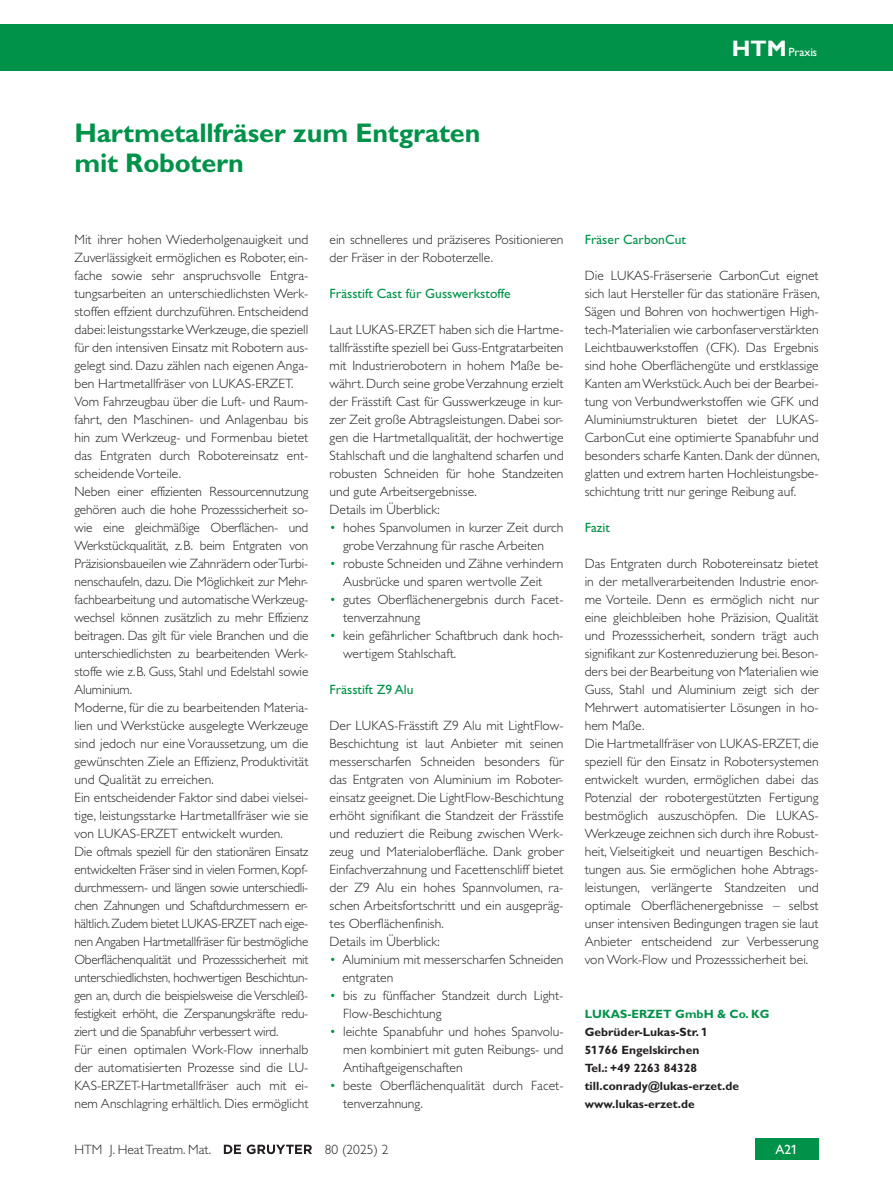
<style>
.page{position:relative;width:893px;height:1191px;background:#fff}
.page>*{position:absolute;margin:0;border:0;box-sizing:border-box;transform-origin:0 0}
.t1{font:27px/30px "Gill Sans HTM Bold";letter-spacing:-.005em;color:#009248}
.t2{font:13.5px/18px "Gill Sans HTM Light";letter-spacing:.005em;color:#231f20}
.t3{font:13.5px "Gill Sans HTM Regular";letter-spacing:.005em;color:#009248}
.t4{font:13.5px "Gill Sans HTM Regular";color:#fff}
.t5{font:12px/18px "Gill Sans HTM Bold";letter-spacing:.005em;color:#231f20}
.t6{font:12px "Gill Sans HTM Bold";letter-spacing:.005em;color:#009248}
.t7{font:12px "Gill Sans HTM Regular";color:#fff}
.s1{font-family:"Gill Sans HTM Bold";font-size:22.5px}
.s2{color:#00984a}
</style>
<div class="page">
<div style="left:0;top:25px;width:893px;height:46px;background:#009248"></div>
<svg style="left:224px;top:1144px;width:88px;height:10px"></svg>
<div style="left:755px;top:1138px;width:63px;height:21px;background:#009248"></div>
<p class="t7" style="left:732px;top:45px;width:87px"><span class="s1">HTM</span>Praxis</p>
<h1 class="t1" style="left:74px;top:118px;width:407px">Hartmetallfräser zum Entgraten mit Robotern</h1>
<p class="t2" style="left:74px;top:231px;width:235px">Mit ihrer hohen Wiederholgenauigkeit und Zuverlässigkeit ermöglichen es Roboter, ein&shy;fache sowie sehr anspruchsvolle Entgra&shy;tungsarbeiten an unterschiedlichsten Werk&shy;stoffen effzient durchzuführen. Entscheidend dabei: leistungsstarke Werkzeuge, die speziell für den intensiven Einsatz mit Robotern aus&shy;gelegt sind. Dazu zählen nach eigenen Anga&shy;ben Hartmetallfräser von LUKAS-ERZET.<br>Vom Fahrzeugbau über die Luft- und Raum&shy;fahrt, den Maschinen- und Anlagenbau bis hin zum Werkzeug- und Formenbau bietet das Entgraten durch Robotereinsatz ent&shy;scheidende Vorteile.<br>Neben einer effizienten Ressourcennutzung gehören auch die hohe Prozesssicherheit so&shy;wie eine gleichmäßige Oberflächen- und Werkstückqualität, z.B. beim Entgraten von Präzisionsbaueilen wie Zahnrädern oder Turbi&shy;nenschaufeln, dazu. Die Möglichkeit zur Mehr&shy;fachbearbeitung und automatische Werkzeug&shy;wechsel können zusätzlich zu mehr Effizienz beitragen. Das gilt für viele Branchen und die unterschiedlichsten zu bearbeitenden Werk&shy;stoffe wie z.B. Guss, Stahl und Edelstahl sowie Aluminium.<br>Moderne, für die zu bearbeitenden Materia&shy;lien und Werkstücke ausgelegte Werkzeuge sind jedoch nur eine Voraussetzung, um die gewünschten Ziele an Effizienz, Produktivität und Qualität zu erreichen.<br>Ein entscheidender Faktor sind dabei vielsei&shy;tige, leistungsstarke Hartmetallfräser wie sie von LUKAS-ERZET entwickelt wurden.<br>Die oftmals speziell für den stationären Einsatz entwickelten Fräser sind in vielen Formen, Kopf&shy;durchmessern- und längen sowie unterschiedli&shy;chen Zahnungen und Schaftdurchmessern er&shy;hältlich. Zudem bietet LUKAS-ERZET nach eige&shy;nen Angaben Hartmetallfräser für bestmögliche Oberflächenqualität und Prozesssicherheit mit unterschiedlichsten, hochwertigen Beschichtun&shy;gen an, durch die beispielsweise die Verschleiß&shy;festigkeit erhöht, die Zerspanungskräfte redu&shy;ziert und die Spanabfuhr verbessert wird.<br>Für einen optimalen Work-Flow innerhalb der automatisierten Prozesse sind die LU-KAS-ERZET-Hartmetallfräser auch mit ei&shy;nem Anschlagring erhältlich. Dies ermöglicht</p>
<p class="t2" style="left:330px;top:231px;width:235px">ein schnelleres und präziseres Positionieren der Fräser in der Roboterzelle.</p>
<p class="t3" style="left:330px;top:286px;width:183px">Frässtift Cast für Gusswerkstoffe</p>
<p class="t2" style="left:330px;top:321px;width:236px">Laut LUKAS-ERZET haben sich die Hartme&shy;tallfrässtifte speziell bei Guss-Entgratarbeiten mit Industrierobotern in hohem Maße be&shy;währt. Durch seine grobe Verzahnung erzielt der Frässtift Cast für Gusswerkzeuge in kur&shy;zer Zeit große Abtragsleistungen. Dabei sor&shy;gen die Hartmetallqualität, der hochwertige Stahlschaft und die langhaltend scharfen und robusten Schneiden für hohe Standzeiten und gute Arbeitsergebnisse.<br>Details im Überblick:</p>
<p class="t2" style="left:330px;top:519px;width:235px;text-align:center"><span class="s2">•</span> hohes Spanvolumen in kurzer Zeit durch grobe Verzahnung für rasche Arbeiten</p>
<p class="t2" style="left:330px;top:555px;width:235px;text-align:center"><span class="s2">•</span> robuste Schneiden und Zähne verhindern<br>Ausbrücke und sparen wertvolle Zeit</p>
<p class="t2" style="left:343px;top:591px;width:222px;text-indent:-14px"><span class="s2">•</span> gutes Oberflächenergebnis durch Facet&shy;tenverzahnung</p>
<p class="t2" style="left:343px;top:627px;width:222px;text-indent:-14px"><span class="s2">•</span> kein gefährlicher Schaftbruch dank hoch&shy;wertigem Stahlschaft.</p>
<p class="t3" style="left:330px;top:682px;width:86px">Frässtift Z9 Alu</p>
<p class="t2" style="left:330px;top:717px;width:235px">Der LUKAS-Frässtift Z9 Alu mit LightFlow-Beschichtung ist laut Anbieter mit seinen messerscharfen Schneiden besonders für das Entgraten von Aluminium im Roboter&shy;einsatz geeignet. Die LightFlow-Beschichtung erhöht signifikant die Standzeit der Frässtife und reduziert die Reibung zwischen Werk&shy;zeug und Materialoberfläche. Dank grober Einfachverzahnung und Facettenschliff bietet der Z9 Alu ein hohes Spannvolumen, ra&shy;schen Arbeitsfortschritt und ein ausgepräg&shy;tes Oberflächenfinish.<br>Details im Überblick:</p>
<p class="t2" style="left:342px;top:951px;width:223px;text-indent:-13px"><span class="s2">•</span> Aluminium mit messerscharfen Schneiden entgraten</p>
<p class="t2" style="left:343px;top:987px;width:222px;text-indent:-14px"><span class="s2">•</span> bis zu fünffacher Standzeit durch Light-<br>Flow-Beschichtung</p>
<p class="t2" style="left:343px;top:1023px;width:222px;text-align:justify;text-indent:-14px"><span class="s2">•</span> leichte Spanabfuhr und hohes Spanvolu&shy;men kombiniert mit guten Reibungs- und Antihaftgeigenschaften</p>
<p class="t2" style="left:343px;top:1077px;width:222px;text-indent:-14px"><span class="s2">•</span> beste Oberflächenqualität durch Facet&shy;tenverzahnung.</p>
<p class="t3" style="left:585px;top:232px;width:103px">Fräser CarbonCut</p>
<p class="t2" style="left:585px;top:267px;width:237px;text-align:justify">Die LUKAS-Fräserserie CarbonCut eignet sich laut Hersteller für das stationäre Fräsen, Sägen und Bohren von hochwertigen High&shy;tech-Materialien wie carbonfaserverstärkten Leichtbauwerkstoffen (CFK). Das Ergebnis sind hohe Oberflächengüte und erstklassige Kanten am Werkstück. Auch bei der Bearbei&shy;tung von Verbundwerkstoffen wie GFK und Aluminiumstrukturen bietet der LUKAS-CarbonCut eine optimierte Spanabfuhr und besonders scharfe Kanten. Dank der dünnen, glatten und extrem harten Hochleistungsbe&shy;schichtung tritt nur geringe Reibung auf.</p>
<p class="t3" style="left:585px;top:520px;width:27px">Fazit</p>
<p class="t2" style="left:585px;top:554px;width:235px">Das Entgraten durch Robotereinsatz bietet in der metallverarbeitenden Industrie enor&shy;me Vorteile. Denn es ermöglich nicht nur eine gleichbleiben hohe Präzision, Qualität und Prozesssicherheit, sondern trägt auch signifikant zur Kostenreduzierung bei. Beson&shy;ders bei der Bearbeitung von Materialien wie Guss, Stahl und Aluminium zeigt sich der Mehrwert automatisierter Lösungen in ho&shy;hem Maße.<br>Die Hartmetallfräser von LUKAS-ERZET, die speziell für den Einsatz in Robotersystemen entwickelt wurden, ermöglichen dabei das Potenzial der robotergestützten Fertigung bestmöglich auszuschöpfen. Die LUKAS-Werkzeuge zeichnen sich durch ihre Robust&shy;heit, Vielseitigkeit und neuartigen Beschich&shy;tungen aus. Sie ermöglichen hohe Abtrags&shy;leistungen, verlängerte Standzeiten und optimale Oberflächenergebnisse – selbst unser intensiven Bedingungen tragen sie laut Anbieter entscheidend zur Verbesserung von Work-Flow und Prozesssicherheit bei.</p>
<p class="t6" style="left:585px;top:1007px;width:186px">LUKAS-ERZET GmbH &amp; Co. KG</p>
<p class="t5" style="left:585px;top:1023px;width:156px">Gebrüder-Lukas-Str. 1<br>51766 Engelskirchen<br>Tel.: +49 2263 84328 till.conrady@lukas-erzet.de www.lukas-erzet.de</p>
<p class="t2" style="left:74px;top:1140px;width:138px">HTM J. Heat Treatm. Mat.</p>
<p class="t2" style="left:325px;top:1140px;width:65px">80 (2025) 2</p>
<p class="t4" style="left:775px;top:1141px;width:24px">A21</p>
</div>
